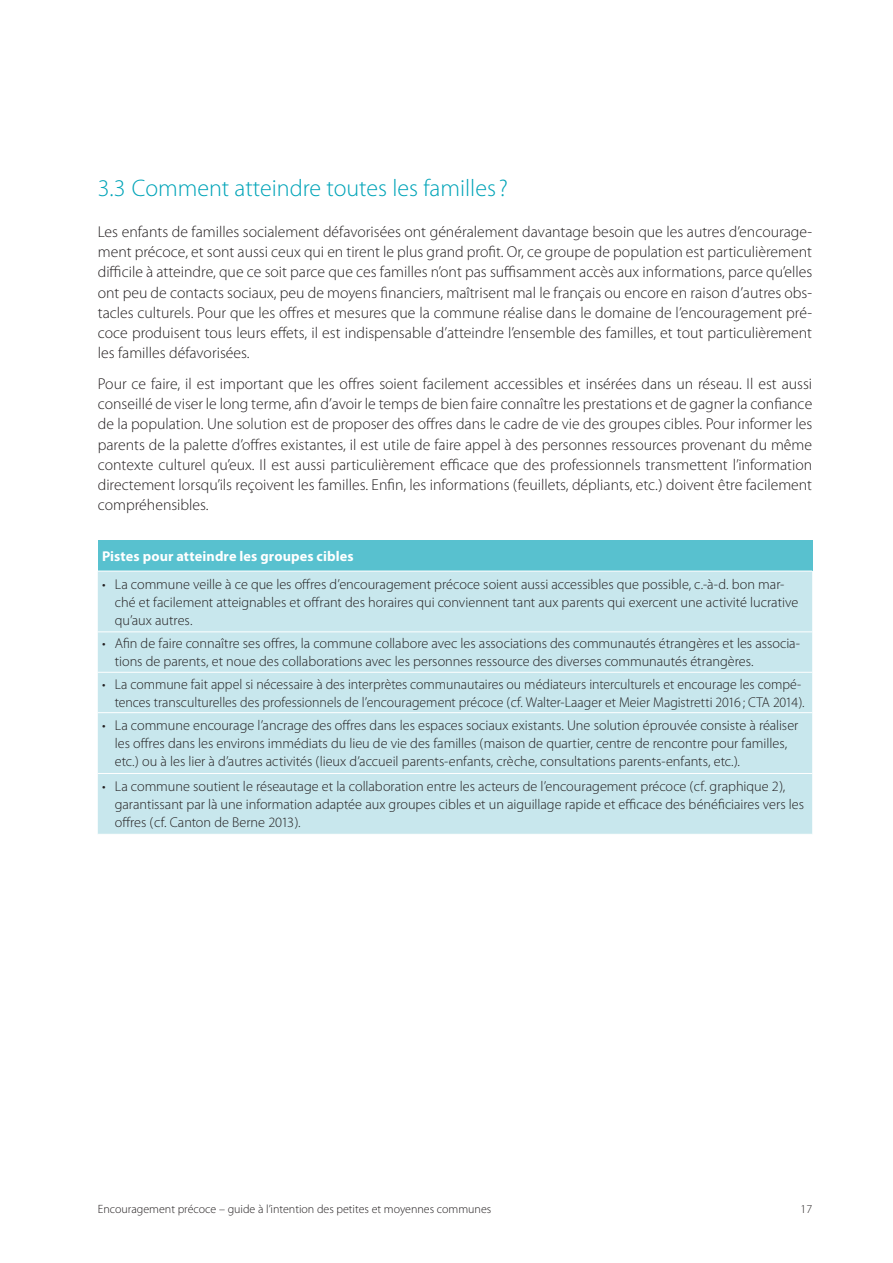
<style>
.page{position:relative;width:893px;height:1263px;background:#fff}
.page>*{position:absolute;margin:0;border:0;box-sizing:border-box;transform-origin:0 0}
.t1{font:300 24px "Myriad Pro";color:#00a4b8}
.t2{font:300 15.75px/20.2px "Myriad Pro";color:#231f20;text-align:justify}
.t3{font:300 14.25px/18px "Myriad Pro";color:#231f20}
.t4{font:700 14.25px "Myriad Pro";letter-spacing:.01em;color:#fff}
.t5{font:300 12px "Myriad Pro";color:#231f20}
</style>
<div class="page">
<div style="left:98px;top:541px;width:714px;height:30px;background:#58c1cf"></div>
<div style="left:98px;top:572px;width:714px;height:262px;background:#c8e7ed"></div>
<hr style="left:98px;top:631px;width:714px;height:1px;background:#fff">
<hr style="left:98px;top:672px;width:714px;height:1px;background:#fff">
<hr style="left:98px;top:712px;width:714px;height:1px;background:#fff">
<hr style="left:98px;top:773px;width:714px;height:1px;background:#fff">
<h1 class="t1" style="left:98px;top:175px;width:412px">3.3 Comment atteindre toutes les familles?</h1>
<p class="t2" style="left:98px;top:222px;width:716px">Les enfants de familles socialement défavorisées ont généralement davantage besoin que les autres d’encourage&shy;ment précoce, et sont aussi ceux qui en tirent le plus grand profit. Or, ce groupe de population est particulièrement difficile à atteindre, que ce soit parce que ces familles n’ont pas suffisamment accès aux informations, parce qu’elles ont peu de contacts sociaux, peu de moyens financiers, maîtrisent mal le français ou encore en raison d’autres obs&shy;tacles culturels. Pour que les offres et mesures que la commune réalise dans le domaine de l’encouragement pré&shy;coce produisent tous leurs effets, il est indispensable d’atteindre l’ensemble des familles, et tout particulièrement les familles défavorisées.</p>
<p class="t2" style="left:98px;top:374px;width:716px">Pour ce faire, il est important que les offres soient facilement accessibles et insérées dans un réseau. Il est aussi conseillé de viser le long terme, afin d’avoir le temps de bien faire connaître les prestations et de gagner la confiance de la population. Une solution est de proposer des offres dans le cadre de vie des groupes cibles. Pour informer les parents de la palette d’offres existantes, il est utile de faire appel à des personnes ressources provenant du même contexte culturel qu’eux. Il est aussi particulièrement efficace que des professionnels transmettent l’information directement lorsqu’ils reçoivent les familles. Enfin, les informations (feuillets, dépliants, etc.) doivent être facilement compréhensibles.</p>
<p class="t4" style="left:102px;top:548px;width:253px">Pistes pour atteindre les groupes cibles</p>
<p class="t3" style="left:115px;top:575px;width:685px;text-indent:-13px">• La commune veille à ce que les offres d’encouragement précoce soient aussi accessibles que possible, c.-à-d. bon mar&shy;ché et facilement atteignables et offrant des horaires qui conviennent tant aux parents qui exercent une activité lucrative qu’aux autres.</p>
<p class="t3" style="left:115px;top:635px;width:687px;text-indent:-13px">• Afin de faire connaître ses offres, la commune collabore avec les associations des communautés étrangères et les associa&shy;tions de parents, et noue des collaborations avec les personnes ressource des diverses communautés étrangères.</p>
<p class="t3" style="left:102px;top:675px;width:704px;text-align:right">• La commune fait appel si nécessaire à des interprètes communautaires ou médiateurs interculturels et encourage les compé&shy;tences transculturelles des professionnels de l’encouragement précoce (cf. Walter-Laager et Meier Magistretti 2016 ; CTA 2014).</p>
<p class="t3" style="left:115px;top:717px;width:685px;text-indent:-13px">• La commune encourage l’ancrage des offres dans les espaces sociaux existants. Une solution éprouvée consiste à réaliser les offres dans les environs immédiats du lieu de vie des familles (maison de quartier, centre de rencontre pour familles, etc.) ou à les lier à d’autres activités (lieux d’accueil parents-enfants, crèche, consultations parents-enfants, etc.).</p>
<p class="t3" style="left:115px;top:778px;width:691px;text-indent:-13px">• La commune soutient le réseautage et la collaboration entre les acteurs de l’encouragement précoce (cf. graphique 2), garantissant par là une information adaptée aux groupes cibles et un aiguillage rapide et efficace des bénéficiaires vers les offres (cf. Canton de Berne 2013).</p>
<p class="t5" style="left:98px;top:1202px;width:395px">Encouragement précoce – guide à l’intention des petites et moyennes communes</p>
<p class="t5" style="left:800px;top:1202px;width:13px">17</p>
</div>
